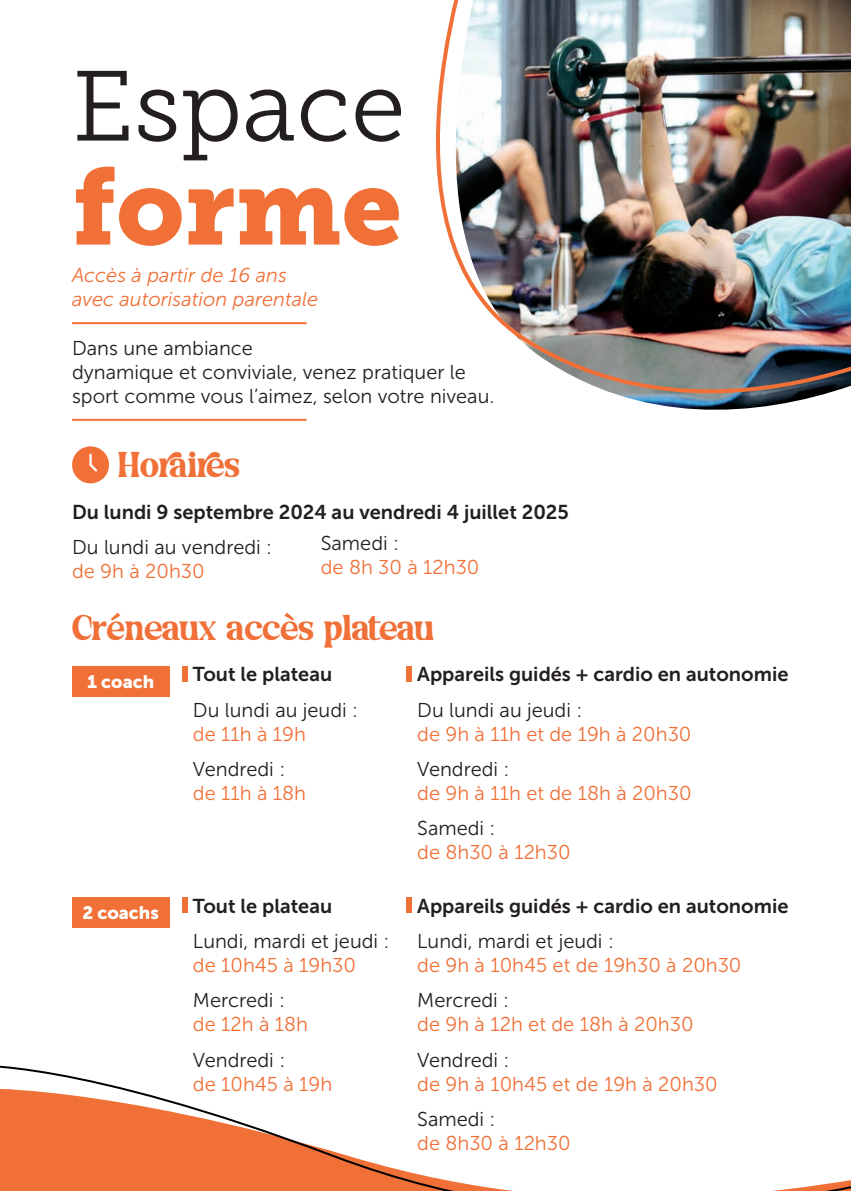
<style>
.page{position:relative;width:851px;height:1191px;background:#fff}
.page>*{position:absolute;margin:0;border:0;box-sizing:border-box;transform-origin:0 0}
.t1{font:107.2px "Museo Slab 900";color:#f07037}
.t2{font:99.2px "Museo Slab 300";color:#231f20}
.t3{font:40px "Honeypirls";color:#f07037}
.t4{font:20px/24px "Museo Sans 300";color:#231f20}
.t5{font:20px "Museo Sans 300";color:#f07037}
.t6{font:20px "Museo Sans 700";color:#231f20}
.t7{font:italic 20px/24px "Museo Sans 300";color:#f07037}
.t8{font:18px "Museo Sans 900";color:#fff}
</style>
<div class="page">
<svg style="left:0;top:1065px;width:850px;height:126px"></svg>
<hr style="left:72px;top:322px;width:234px;height:2px;background:#f07037">
<hr style="left:72px;top:419px;width:234px;height:2px;background:#f07037">
<svg style="left:72px;top:446px;width:37px;height:38px"></svg>
<div style="left:181px;top:666px;width:6px;height:15px;background:#f07037"></div>
<div style="left:181px;top:897px;width:6px;height:15px;background:#f07037"></div>
<div style="left:406px;top:897px;width:6px;height:15px;background:#f07037"></div>
<div style="left:406px;top:666px;width:6px;height:15px;background:#f07037"></div>
<div style="left:72px;top:666px;width:97px;height:30px;background:#f07037"></div>
<div style="left:72px;top:897px;width:97px;height:30px;background:#f07037"></div>
<img style="left:436px;top:0;width:414px;height:410px">
<h2 class="t2" style="left:72px;top:52px;width:335px">Espace</h2>
<h1 class="t1" style="left:72px;top:145px;width:331px">forme</h1>
<p class="t7" style="left:72px;top:264px;width:248px">Accès à partir de 16 ans avec autorisation parentale</p>
<p class="t4" style="left:72px;top:336px;width:424px">Dans une ambiance<br>dynamique et conviviale, venez pratiquer le sport comme vous l’aimez, selon votre niveau.</p>
<h3 class="t3" style="left:118px;top:443px;width:123px">Horaires</h3>
<p class="t6" style="left:72px;top:501px;width:498px">Du lundi 9 septembre 2024 au vendredi 4 juillet 2025</p>
<p class="t4" style="left:72px;top:535px;width:201px">Du lundi au vendredi :</p>
<p class="t5" style="left:72px;top:560px;width:134px">de 9h à 20h30</p>
<p class="t4" style="left:321px;top:531px;width:80px">Samedi :</p>
<p class="t5" style="left:321px;top:556px;width:160px">de 8h 30 à 12h30</p>
<h3 class="t3" style="left:72px;top:605px;width:363px">Créneaux accès plateau</h3>
<p class="t6" style="left:417px;top:663px;width:372px">Appareils guidés + cardio en autonomie</p>
<p class="t4" style="left:417px;top:698px;width:166px">Du lundi au jeudi :</p>
<p class="t5" style="left:417px;top:723px;width:275px">de 9h à 11h et de 19h à 20h30</p>
<p class="t4" style="left:417px;top:757px;width:94px">Vendredi :</p>
<p class="t5" style="left:417px;top:782px;width:276px">de 9h à 11h et de 18h à 20h30</p>
<p class="t4" style="left:417px;top:816px;width:80px">Samedi :</p>
<p class="t5" style="left:417px;top:841px;width:155px">de 8h30 à 12h30</p>
<p class="t6" style="left:417px;top:894px;width:372px">Appareils guidés + cardio en autonomie</p>
<p class="t4" style="left:417px;top:929px;width:198px">Lundi, mardi et jeudi :</p>
<p class="t5" style="left:417px;top:954px;width:326px">de 9h à 10h45 et de 19h30 à 20h30</p>
<p class="t4" style="left:417px;top:988px;width:93px">Mercredi :</p>
<p class="t5" style="left:417px;top:1013px;width:278px">de 9h à 12h et de 18h à 20h30</p>
<p class="t4" style="left:417px;top:1048px;width:94px">Vendredi :</p>
<p class="t5" style="left:417px;top:1073px;width:302px">de 9h à 10h45 et de 19h à 20h30</p>
<p class="t4" style="left:417px;top:1107px;width:80px">Samedi :</p>
<p class="t5" style="left:417px;top:1132px;width:155px">de 8h30 à 12h30</p>
<p class="t6" style="left:193px;top:663px;width:141px">Tout le plateau</p>
<p class="t4" style="left:193px;top:698px;width:166px">Du lundi au jeudi :</p>
<p class="t5" style="left:193px;top:723px;width:114px">de 11h à 19h</p>
<p class="t4" style="left:193px;top:757px;width:94px">Vendredi :</p>
<p class="t5" style="left:193px;top:782px;width:115px">de 11h à 18h</p>
<p class="t8" style="left:87px;top:671px;width:68px">1 coach</p>
<p class="t8" style="left:82px;top:903px;width:78px">2 coachs</p>
<p class="t6" style="left:193px;top:894px;width:141px">Tout le plateau</p>
<p class="t4" style="left:193px;top:929px;width:198px">Lundi, mardi et jeudi :</p>
<p class="t5" style="left:193px;top:954px;width:164px">de 10h45 à 19h30</p>
<p class="t4" style="left:193px;top:988px;width:93px">Mercredi :</p>
<p class="t5" style="left:193px;top:1013px;width:117px">de 12h à 18h</p>
<p class="t4" style="left:193px;top:1048px;width:94px">Vendredi :</p>
<p class="t5" style="left:193px;top:1073px;width:141px">de 10h45 à 19h</p>
</div>
